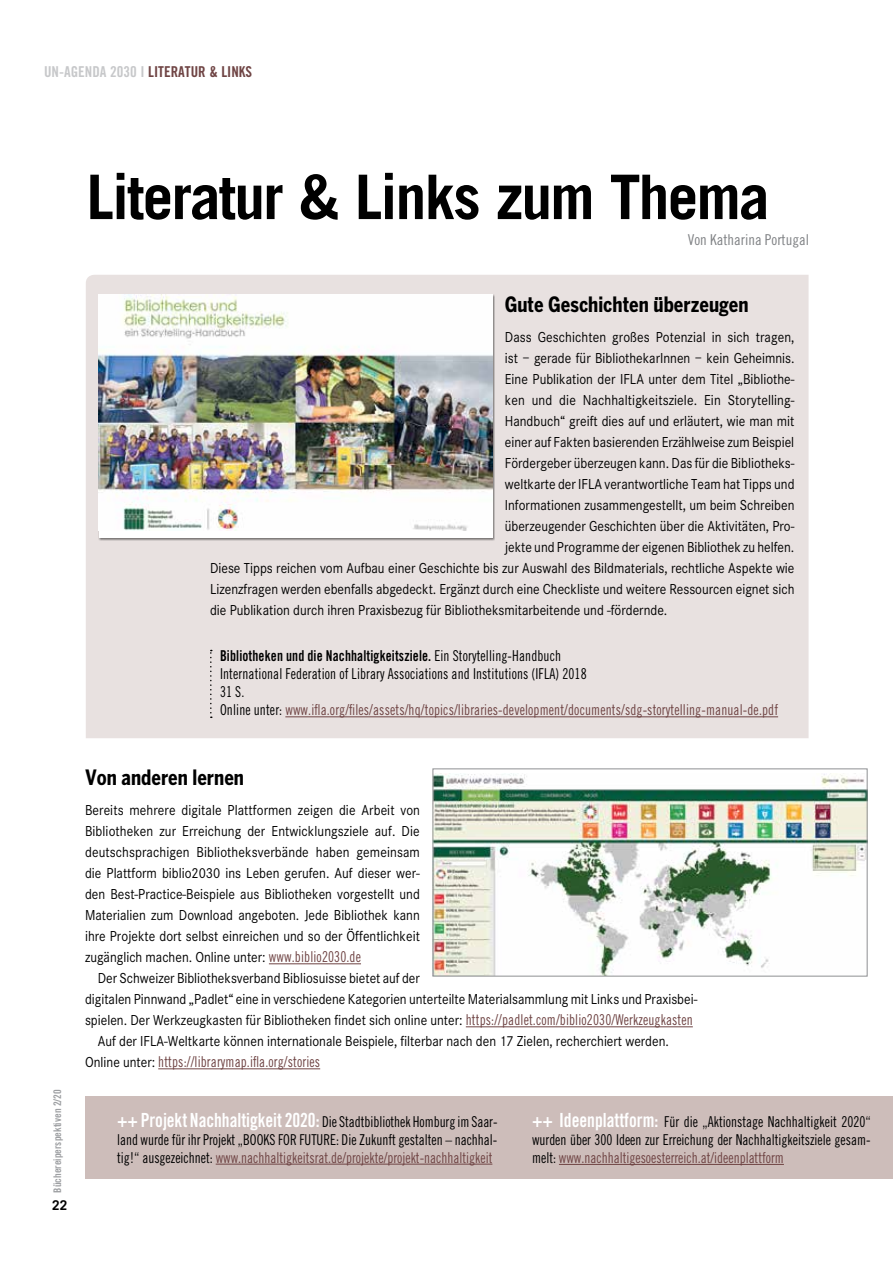
<style>
.page{position:relative;width:893px;height:1263px;background:#fff}
.page>*{position:absolute;margin:0;border:0;box-sizing:border-box;transform-origin:0 0}
.t1{font:700 61.5px "Trade Gothic";letter-spacing:-.03em;color:#000}
.t2{font:700 condensed 21px "Benton Gothic";color:#000}
.t3{font:15px/21px "Corporate S";color:#000;text-align:justify;scale:.9 1}
.t4{font:15px/18px "Trade Gothic Cond Eighteen";color:#000;text-align:justify;scale:.9 1}
.t5{font:15px/18px "Trade Gothic Cond Eighteen";letter-spacing:.01em;color:#6f4444;scale:.9 1}
.t6{font:15px "Trade Gothic Bold Cond Twenty";letter-spacing:.01em;color:#000;scale:.9 1}
.t7{font:15px "Trade Gothic Bold Cond Twenty";color:#6f4444}
.t8{font:15px "Trade Gothic Cond Eighteen";color:#808285}
.t9{font:700 13.5px "Trade Gothic";color:#000}
.t10{font:10.5px "Trade Gothic Bold Cond Twenty";color:#9d9fa2}
.s1{color:#c7c8ca}
.s2{font-family:"Trade Gothic Cond Eighteen"}
.s3{color:#000}
.s4{font-family:"Trade Gothic Cond Eighteen";color:#6f4444}
.s5{font-family:"Corporate S";color:#000}
.s6{font-family:"Trade Gothic Bold Cond Twenty";font-size:19.5px;color:#fff}
.s7{color:#6f4444}
</style>
<div class="page">
<div style="left:85px;top:1096px;width:808px;height:83px;background:#cdbdba"></div>
<div style="left:86px;top:275px;width:722px;height:463px;background:#e8e1e0"></div>
<hr style="left:269px;top:963px;width:92px;height:1px;background:#6f4444">
<hr style="left:466px;top:1026px;width:227px;height:1px;background:#6f4444">
<hr style="left:158px;top:1068px;width:162px;height:1px;background:#6f4444">
<hr style="left:216px;top:1164px;width:276px;height:1px;background:#6f4444">
<hr style="left:559px;top:1164px;width:225px;height:1px;background:#6f4444">
<div style="left:98px;top:294px;width:397px;height:247px;background:#000;opacity:.5"></div>
<div style="left:99px;top:295px;width:393px;height:243px;background:#fff"></div>
<img style="left:99px;top:295px;width:393px;height:235px">
<hr style="left:285px;top:716px;width:493px;height:1px;background:#6f4444">
<svg style="left:210px;top:650px;width:2px;height:68px"></svg>
<img style="left:435px;top:773px;width:430px;height:201px">
<p class="t7" style="left:44px;top:62px;width:210px"><span class="s1">UN-AGENDA 2030 I</span> LITERATUR &amp; LINKS</p>
<h1 class="t1" style="left:87px;top:159px;width:685px">Literatur &amp; Links zum Thema</h1>
<p class="t8" style="left:688px;top:230px;width:123px">Von Katharina Portugal</p>
<h2 class="t2" style="left:505px;top:291px;width:245px">Gute Geschichten überzeugen</h2>
<p class="t3" style="left:505px;top:326px;width:323px">Dass Geschichten großes Potenzial in sich tragen,</p>
<p class="t3" style="left:505px;top:347px;width:323px">ist – gerade für BibliothekarInnen – kein Geheimnis.</p>
<p class="t3" style="left:505px;top:368px;width:323px">Eine Publikation der IFLA unter dem Titel „Bibliothe-</p>
<p class="t3" style="left:505px;top:389px;width:323px">ken und die Nachhaltigkeitsziele. Ein Storytelling-</p>
<p class="t3" style="left:505px;top:410px;width:323px">Handbuch“ greift dies auf und erläutert, wie man mit</p>
<p class="t3" style="left:505px;top:431px;width:323px">einer auf Fakten basierenden Erzählweise zum Beispiel</p>
<p class="t3" style="left:505px;top:452px;width:323px">Fördergeber überzeugen kann. Das für die Bibliotheks-</p>
<p class="t3" style="left:505px;top:473px;width:323px">weltkarte der IFLA verantwortliche Team hat Tipps und</p>
<p class="t3" style="left:505px;top:494px;width:323px">Informationen zusammengestellt, um beim Schreiben</p>
<p class="t3" style="left:505px;top:515px;width:323px">überzeugender Geschichten über die Aktivitäten, Pro-</p>
<p class="t3" style="left:505px;top:536px;width:323px">jekte und Programme der eigenen Bibliothek zu helfen.</p>
<p class="t3" style="left:210px;top:557px;width:651px">Diese Tipps reichen vom Aufbau einer Geschichte bis zur Auswahl des Bildmaterials, rechtliche Aspekte wie</p>
<p class="t3" style="left:210px;top:578px;width:651px">Lizenzfragen werden ebenfalls abgedeckt. Ergänzt durch eine Checkliste und weitere Ressourcen eignet sich</p>
<p class="t3" style="left:210px;top:599px;width:510px">die Publikation durch ihren Praxisbezug für Bibliotheksmitarbeitende und -fördernde.</p>
<p class="t6" style="left:220px;top:647px;width:380px">Bibliotheken und die Nachhaltigkeitsziele. <span class="s2">Ein Storytelling-Handbuch</span></p>
<p class="t5" style="left:220px;top:665px;width:622px"><span class="s3">International Federation of Library Associations and Institutions (IFLA) 2018<br>31 S.<br>Online unter:</span> www.ifla.org/files/assets/hq/topics/libraries-development/documents/sdg-storytelling-manual-de.pdf</p>
<p class="t10" style="left:51px;top:1193px;width:105px;rotate:-90deg">Büchereiperspektiven 2/20</p>
<p class="t9" style="left:52px;top:1196px;width:17px">22</p>
<h2 class="t2" style="left:85px;top:765px;width:161px">Von anderen lernen</h2>
<p class="t3" style="left:85px;top:800px;width:374px">Bereits mehrere digitale Plattformen zeigen die Arbeit von Bibliotheken zur Erreichung der Entwicklungsziele auf. Die deutschsprachigen Bibliotheksverbände haben gemeinsam die Plattform biblio2030 ins Leben gerufen. Auf dieser wer&shy;den Best-Practice-Beispiele aus Bibliotheken vorgestellt und Materialien zum Download angeboten. Jede Bibliothek kann ihre Projekte dort selbst einreichen und so der Öffentlichkeit zugänglich machen. Online unter: <span class="s4">www.biblio2030.de</span></p>
<p class="t3" style="left:98px;top:968px;width:359px">Der Schweizer Bibliotheksverband Bibliosuisse bietet auf der</p>
<p class="t3" style="left:85px;top:989px;width:682px">digitalen Pinnwand „Padlet“ eine in verschiedene Kategorien unterteilte Materialsammlung mit Links und Praxisbei-</p>
<p class="t3" style="left:85px;top:1010px;width:677px">spielen. Der Werkzeugkasten für Bibliotheken findet sich online unter: <span class="s4">https://padlet.com/biblio2030/Werkzeugkasten</span></p>
<p class="t3" style="left:98px;top:1031px;width:636px">Auf der IFLA-Weltkarte können internationale Beispiele, filterbar nach den 17 Zielen, recherchiert werden.</p>
<p class="t5" style="left:85px;top:1053px;width:263px"><span class="s5">Online unter:</span> https://librarymap.ifla.org/stories</p>
<p class="t4" style="left:117px;top:1112px;width:424px"><span class="s6">++ Projekt Nachhaltigkeit 2020:</span> Die Stadtbibliothek Homburg im Saar&shy;land wurde für ihr Projekt „BOOKS FOR FUTURE: Die Zukunft gestalten – nachhal&shy;tig!“ ausgezeichnet: <span class="s7">www.nachhaltigkeitsrat.de/projekte/projekt-nachhaltigkeit</span></p>
<p class="t4" style="left:532px;top:1112px;width:378px"><span class="s6">++ Ideenplattform:</span> Für die „Aktionstage Nachhaltigkeit 2020“ wurden über 300 Ideen zur Erreichung der Nachhaltigkeitsziele gesam&shy;melt: <span class="s7">www.nachhaltigesoesterreich.at/ideenplattform</span></p>
</div>
